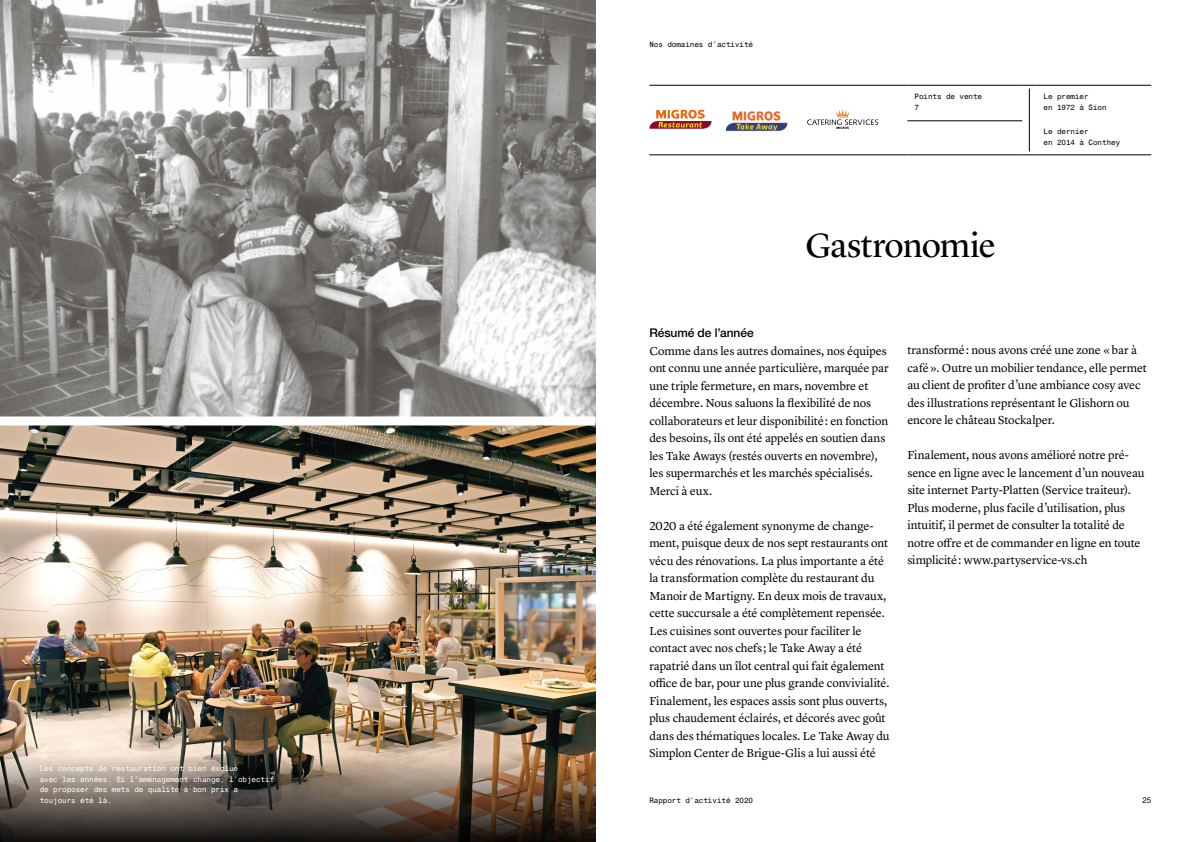
<style>
.page{position:relative;width:1191px;height:842px;background:#fff}
.page>*{position:absolute;margin:0;border:0;box-sizing:border-box;transform-origin:0 0}
.t1{font:35px "Lyon Display";letter-spacing:-.015em;color:#000}
.t2{font:12px/17.5px "Lyon Text";letter-spacing:-.01em;color:#000}
.t3{font:500 12px "Helvetica Neue LT Pro";letter-spacing:-.005em;color:#000}
.t4{font:8px "Helvetica Neue LT";color:#000}
.t5{font:7.5px/10.5px "Helvetica Monospaced Pro";color:#fff}
.t6{font:7.5px/10.5px "Helvetica Monospaced Pro";color:#000}
</style>
<div class="page">
<img style="left:0;top:0;width:595px;height:750px">
<img style="left:0;top:750px;width:595px;height:92px">
<hr style="left:649px;top:85px;width:258px;height:1px;background:#000">
<hr style="left:649px;top:155px;width:258px;height:1px;background:#000">
<hr style="left:907px;top:85px;width:115px;height:1px;background:#000">
<svg style="left:1022px;top:85px;width:14px;height:1px"></svg>
<hr style="left:1036px;top:85px;width:115px;height:1px;background:#000">
<hr style="left:907px;top:155px;width:115px;height:1px;background:#000">
<svg style="left:1022px;top:155px;width:14px;height:1px"></svg>
<hr style="left:1036px;top:155px;width:115px;height:1px;background:#000">
<hr style="left:907px;top:121px;width:115px;height:1px;background:#000">
<svg style="left:649px;top:110px;width:62px;height:19px"></svg>
<img style="left:725px;top:111px;width:63px;height:21px">
<svg style="left:807px;top:110px;width:71px;height:19px"></svg>
<div style="left:25px;top:751px;width:262px;height:67px;background:#000;opacity:.2"></div>
<hr style="left:1029px;top:88px;width:1px;height:63px;background:#000">
<div style="left:0;top:416px;width:595px;height:9px;background:#fff"></div>
<p class="t5" style="left:40px;top:763px;width:236px">Les concepts de restauration ont bien évolué<br>avec les années. Si l’aménagement change, l’objectif de proposer des mets de qualité à bon prix a toujours été là.</p>
<p class="t6" style="left:649px;top:39px;width:105px">Nos domaines d’activité</p>
<p class="t6" style="left:914px;top:91px;width:69px">Points de vente<br>7</p>
<p class="t6" style="left:1043px;top:91px;width:65px">Le premier<br>en 1972 à Sion</p>
<p class="t6" style="left:1043px;top:126px;width:78px">Le dernier<br>en 2014 à Conthey</p>
<h1 class="t1" style="left:805px;top:219px;width:192px">Gastronomie</h1>
<p class="t3" style="left:649px;top:326px;width:106px">Résumé de l’année</p>
<p class="t2" style="left:649px;top:341px;width:241px">Comme dans les autres domaines, nos équipes ont connu une année particulière, marquée par une triple fermeture, en mars, novembre et décembre. Nous saluons la flexibilité de nos collaborateurs et leur disponibilité : en fonction des besoins, ils ont été appelés en soutien dans les Take Aways (restés ouverts en novembre), les supermarchés et les marchés spécialisés.<br>Merci à eux.</p>
<p class="t2" style="left:649px;top:516px;width:242px">2020 a été également synonyme de change&shy;ment, puisque deux de nos sept restaurants ont vécu des rénovations. La plus importante a été la transformation complète du restaurant du Manoir de Martigny. En deux mois de travaux, cette succursale a été complètement repensée.<br>Les cuisines sont ouvertes pour faciliter le contact avec nos chefs ; le Take Away a été rapatrié dans un îlot central qui fait également office de bar, pour une plus grande convivialité.<br>Finalement, les espaces assis sont plus ouverts, plus chaudement éclairés, et décorés avec goût dans des thématiques locales. Le Take Away du Simplon Center de Brigue-Glis a lui aussi été</p>
<p class="t2" style="left:907px;top:341px;width:241px">transformé : nous avons créé une zone « bar à café ». Outre un mobilier tendance, elle permet au client de profiter d’une ambiance cosy avec des illustrations représentant le Glishorn ou encore le château Stockalper.</p>
<p class="t2" style="left:907px;top:446px;width:238px">Finalement, nous avons amélioré notre pré&shy;sence en ligne avec le lancement d’un nouveau site internet Party-Platten (Service traiteur).<br>Plus moderne, plus facile d’utilisation, plus intuitif, il permet de consulter la totalité de notre offre et de commander en ligne en toute simplicité : www.partyservice-vs.ch</p>
<p class="t6" style="left:649px;top:795px;width:105px">Rapport d’activité 2020</p>
<p class="t4" style="left:1142px;top:795px;width:10px">25</p>
</div>
